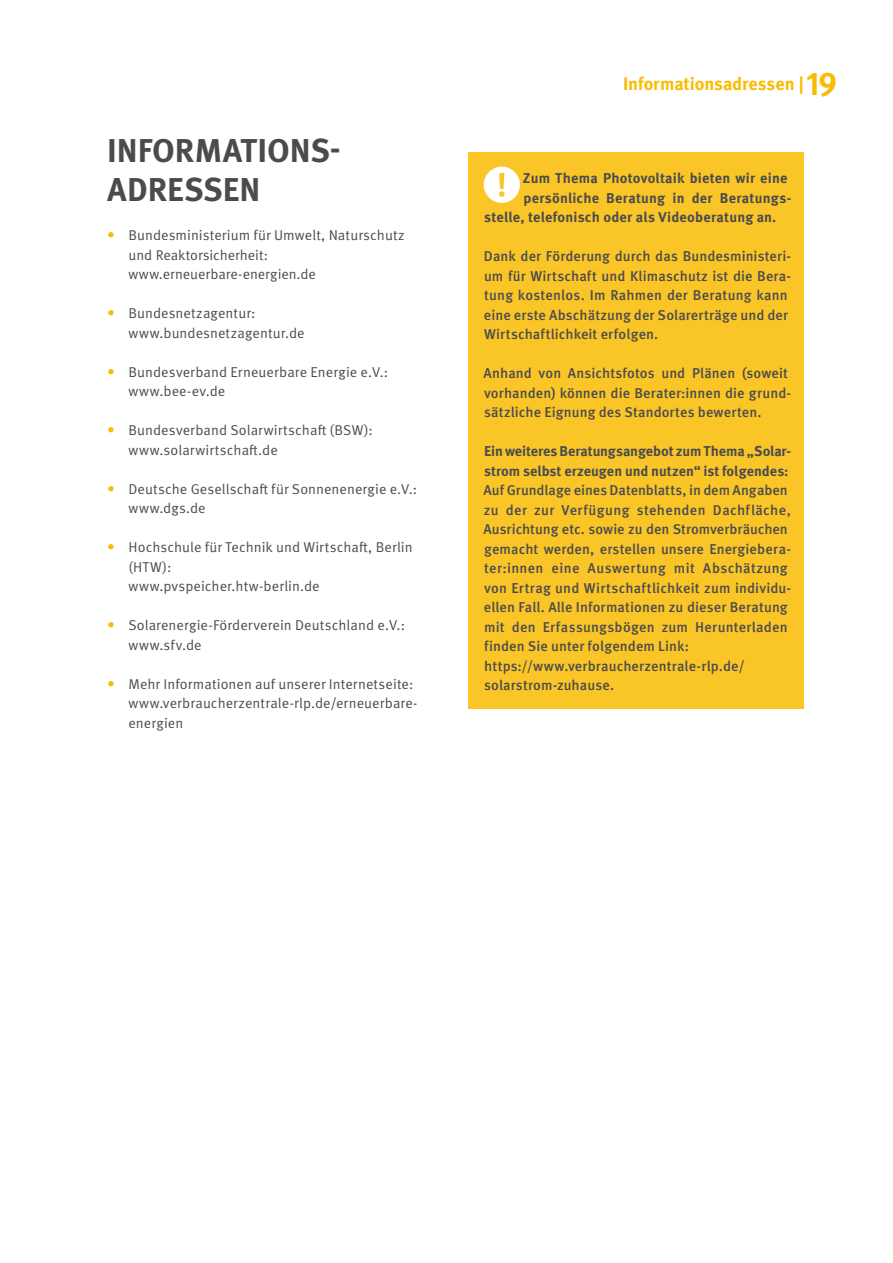
<style>
.page{position:relative;width:893px;height:1263px;background:#fff}
.page>*{position:absolute;margin:0;border:0;box-sizing:border-box;transform-origin:0 0}
.Ü1{font:700 33px/39px "Meta OT";color:#4b4b4d}
.Ü3{font:700 18px "Meta OT";letter-spacing:-.005em;color:#fabb00}
.Auflistung_Level2{font:500 14.25px/19.5px "Meta OT";letter-spacing:.01em;color:#4b4b4d}
.t1{font:14.25px/19.5px "Meta OT Norm";letter-spacing:.005em;color:#4b4b4d}
.Auflistung_Level2-2{font:700 14.25px/19.5px "Meta OT";letter-spacing:.01em;color:#4b4b4d}
.s1{font-size:15px;color:#fabb00}
.s2{font-size:33px}
</style>
<div class="page">
<div style="left:468px;top:152px;width:336px;height:556px;background:#fac527"></div>
<p class="Ü1" style="left:107px;top:132px;width:235px">INFORMATIONS-<br>ADRESSEN</p>
<p class="t1" style="left:128px;top:226px;width:278px;text-indent:-21px"><span class="s1">•</span> Bundesministerium für Umwelt, Naturschutz und Reaktorsicherheit: www.erneuerbare-energien.de</p>
<p class="t1" style="left:128px;top:304px;width:178px;text-indent:-21px"><span class="s1">•</span> Bundesnetzagentur: www.bundesnetzagentur.de</p>
<p class="t1" style="left:128px;top:362px;width:261px;text-indent:-21px"><span class="s1">•</span> Bundesverband Erneuerbare Energie e.V.: www.bee-ev.de</p>
<p class="t1" style="left:128px;top:421px;width:246px;text-indent:-21px"><span class="s1">•</span> Bundesverband Solarwirtschaft (BSW): www.solarwirtschaft.de</p>
<p class="t1" style="left:128px;top:479px;width:290px;text-indent:-21px"><span class="s1">•</span> Deutsche Gesellschaft für Sonnenenergie e.V.: www.dgs.de</p>
<p class="t1" style="left:128px;top:538px;width:286px;text-indent:-21px"><span class="s1">•</span> Hochschule für Technik und Wirtschaft, Berlin (HTW):<br>www.pvspeicher.htw-berlin.de</p>
<p class="t1" style="left:128px;top:616px;width:278px;text-indent:-21px"><span class="s1">•</span> Solarenergie-Förderverein Deutschland e.V.: www.sfv.de</p>
<p class="t1" style="left:128px;top:674px;width:291px;text-indent:-21px"><span class="s1">•</span> Mehr Informationen auf unserer Internetseite: www.verbraucherzentrale-rlp.de/erneuerbare&shy;energien</p>
<p class="Ü3" style="left:623px;top:73px;width:216px">Informationsadressen | <span class="s2">19</span></p>
<p class="Auflistung_Level2-2" style="left:523px;top:169px;width:266px">Zum Thema Photovoltaik bieten wir eine</p>
<p class="Auflistung_Level2-2" style="left:523px;top:188px;width:269px">persönliche Beratung in der Beratungs-</p>
<p class="Auflistung_Level2-2" style="left:484px;top:208px;width:294px">stelle, telefonisch oder als Videoberatung an.</p>
<p class="Auflistung_Level2" style="left:484px;top:247px;width:309px">Dank der Förderung durch das Bundesministeri&shy;um für Wirtschaft und Klimaschutz ist die Bera&shy;tung kostenlos. Im Rahmen der Beratung kann eine erste Abschätzung der Solarerträge und der Wirtschaftlichkeit erfolgen.</p>
<p class="Auflistung_Level2" style="left:484px;top:364px;width:309px">Anhand von Ansichtsfotos und Plänen (soweit vorhanden) können die Berater:innen die grund&shy;sätzliche Eignung des Standortes bewerten.</p>
<p class="Auflistung_Level2-2" style="left:484px;top:442px;width:309px">Ein weiteres Beratungsangebot zum Thema „Solar&shy;strom selbst erzeugen und nutzen“ ist folgendes:</p>
<p class="Auflistung_Level2" style="left:484px;top:481px;width:309px">Auf Grundlage eines Datenblatts, in dem Angaben zu der zur Verfügung stehenden Dachfläche, Ausrichtung etc. sowie zu den Stromverbräuchen gemacht werden, erstellen unsere Energiebera&shy;ter:innen eine Auswertung mit Abschätzung von Ertrag und Wirtschaftlichkeit zum individu&shy;ellen Fall. Alle Informationen zu dieser Beratung mit den Erfassungsbögen zum Herunterladen finden Sie unter folgendem Link:</p>
<p class="Auflistung_Level2" style="left:484px;top:656px;width:262px">https://www.verbraucherzentrale-rlp.de/ solarstrom-zuhause.</p>
</div>
